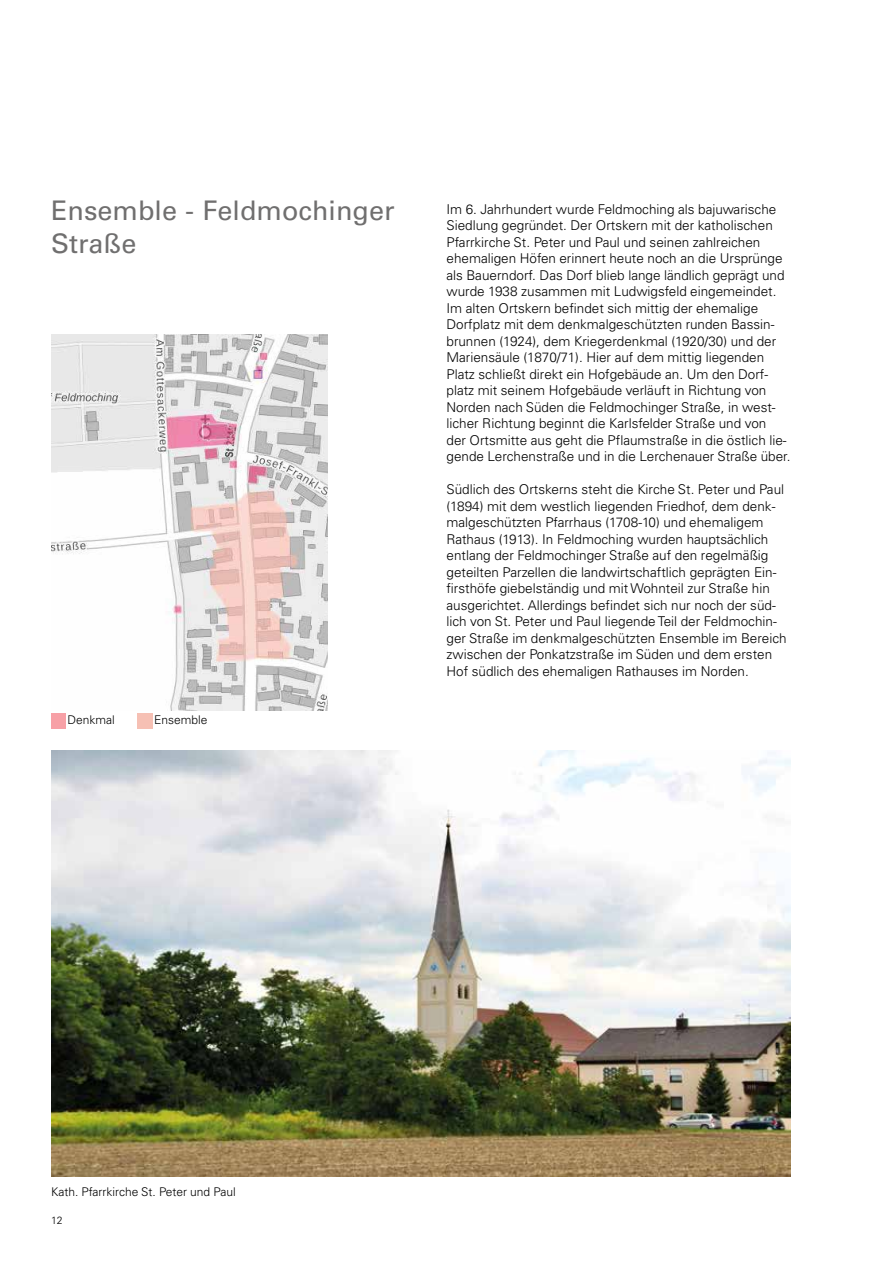
<style>
.page{position:relative;width:893px;height:1263px;background:#fff}
.page>*{position:absolute;margin:0;border:0;box-sizing:border-box;transform-origin:0 0}
.t1{font:27px/33px "Univers LT Pro 55 Roman";color:#706f6f}
.t2{font:300 13.5px/16.5px "Univers LT Pro 45";color:#000}
.t3{font:300 12px "Univers LT Pro 45";color:#000}
.t4{font:300 10.5px "Univers LT Pro 45";color:#000}
</style>
<div class="page">
<img style="left:51px;top:751px;width:739px;height:426px">
<img style="left:51px;top:334px;width:276px;height:376px">
<h1 class="t1" style="left:51px;top:194px;width:345px">Ensemble - Feldmochinger<br>Straße</h1>
<p class="t3" style="left:68px;top:713px;width:49px">Denkmal</p>
<p class="t3" style="left:154px;top:713px;width:55px">Ensemble</p>
<p class="t2" style="left:446px;top:201px;width:345px">Im 6. Jahrhundert wurde Feldmoching als bajuwarische Siedlung gegründet. Der Ortskern mit der katholischen Pfarrkirche St. Peter und Paul und seinen zahlreichen ehemaligen Höfen erinnert heute noch an die Ursprünge als Bauerndorf. Das Dorf blieb lange ländlich geprägt und wurde 1938 zusammen mit Ludwigsfeld eingemeindet.<br>Im alten Ortskern befindet sich mittig der ehemalige Dorfplatz mit dem denkmalgeschützten runden Bassin&shy;brunnen (1924), dem Kriegerdenkmal (1920/30) und der Mariensäule (1870/71). Hier auf dem mittig liegenden Platz schließt direkt ein Hofgebäude an. Um den Dorf&shy;platz mit seinem Hofgebäude verläuft in Richtung von Norden nach Süden die Feldmochinger Straße, in west&shy;licher Richtung beginnt die Karlsfelder Straße und von<br>der Ortsmitte aus geht die Pflaumstraße in die östlich lie&shy;gende Lerchenstraße und in die Lerchenauer Straße über.</p>
<p class="t2" style="left:446px;top:481px;width:342px">Südlich des Ortskerns steht die Kirche St. Peter und Paul (1894) mit dem westlich liegenden Friedhof, dem denk&shy;malgeschützten Pfarrhaus (1708-10) und ehemaligem Rathaus (1913). In Feldmoching wurden hauptsächlich entlang der Feldmochinger Straße auf den regelmäßig geteilten Parzellen die landwirtschaftlich geprägten Ein&shy;firsthöfe giebelständig und mit Wohnteil zur Straße hin ausgerichtet. Allerdings befindet sich nur noch der süd&shy;lich von St. Peter und Paul liegende Teil der Feldmochin&shy;ger Straße im denkmalgeschützten Ensemble im Bereich zwischen der Ponkatzstraße im Süden und dem ersten Hof südlich des ehemaligen Rathauses im Norden.</p>
<p class="t3" style="left:51px;top:1184px;width:186px">Kath. Pfarrkirche St. Peter und Paul</p>
<p class="t4" style="left:51px;top:1214px;width:13px">12</p>
</div>
